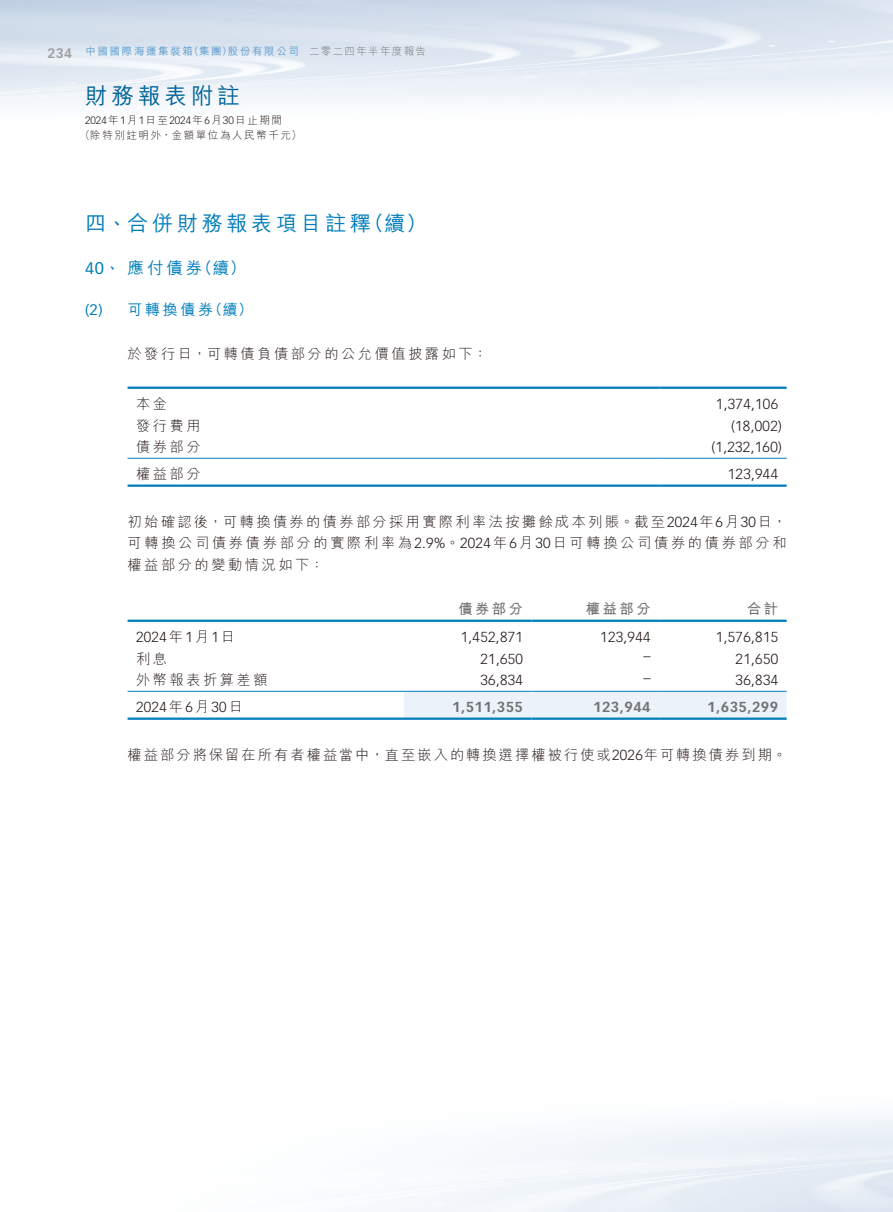
<style>
.page{position:relative;width:893px;height:1212px;background:#fff}
.page>*{position:absolute;margin:0;border:0;box-sizing:border-box;transform-origin:0 0}
.t1{font:500 22.5px "M Hei HK";letter-spacing:.18em;color:#006397}
.t2{font:500 21px "M Hei HK";letter-spacing:.18em;color:#007dbb}
.t3{font:500 16.5px "M Hei HK";color:#007dbb}
.t4{font:500 15px "M Hei HK";letter-spacing:.18em;color:#007dbb}
.t5{font:300 14.25px/21.8px "M Hei HK";letter-spacing:.175em;color:#231916;text-align:justify}
.t6{font:300 14.25px "Vectora LT Pro";letter-spacing:.025em;color:#231916}
.t7{font:300 14.25px "M Hei HK";letter-spacing:.145em;color:#231916}
.t8{font:700 14.25px "Vectora LT Pro";letter-spacing:.03em;color:#727272}
.t9{font:700 14.25px "M Hei HK";letter-spacing:.18em;color:#727272}
.t10{font:500 10.5px "M Hei HK";letter-spacing:.155em;color:#5f9ece}
.t11{font:300 10.5px "Vectora LT Pro";color:#231916}
.t12{font:300 10.5px "M Hei HK";letter-spacing:.15em;color:#231916}
.s1{font-family:"Vectora LT Pro";font-weight:700;font-size:13.5px;color:#a0a0a1}
.s2{font-weight:300;color:#727272}
.s3{font-family:"M Hei HK"}
.s4{font-family:"Vectora LT Pro";font-weight:400}
.s5{font-family:"Vectora LT Pro"}
</style>
<div class="page">
<svg style="left:659px;top:386px;width:128px;height:72px"></svg>
<hr style="left:128px;top:387px;width:531px;height:2px;background:#007dbb">
<hr style="left:659px;top:387px;width:128px;height:2px;background:#007dbb">
<hr style="left:128px;top:458px;width:531px;height:1px;background:#007dbb">
<hr style="left:659px;top:458px;width:128px;height:1px;background:#007dbb">
<hr style="left:128px;top:484px;width:531px;height:3px;background:#007dbb">
<hr style="left:659px;top:484px;width:128px;height:3px;background:#007dbb">
<div style="left:404px;top:692px;width:383px;height:25px;background:#ecf2fa"></div>
<hr style="left:128px;top:620px;width:276px;height:2px;background:#007dbb">
<hr style="left:404px;top:620px;width:127px;height:2px;background:#007dbb">
<hr style="left:531px;top:620px;width:128px;height:2px;background:#007dbb">
<hr style="left:659px;top:620px;width:128px;height:2px;background:#007dbb">
<hr style="left:128px;top:691px;width:276px;height:1px;background:#007dbb">
<hr style="left:404px;top:691px;width:127px;height:1px;background:#007dbb">
<hr style="left:531px;top:691px;width:128px;height:1px;background:#007dbb">
<hr style="left:659px;top:691px;width:128px;height:1px;background:#007dbb">
<hr style="left:128px;top:717px;width:276px;height:3px;background:#007dbb">
<hr style="left:404px;top:717px;width:127px;height:3px;background:#007dbb">
<hr style="left:531px;top:717px;width:128px;height:3px;background:#007dbb">
<hr style="left:659px;top:717px;width:128px;height:3px;background:#007dbb">
<p class="t10" style="left:47px;top:44px;width:380px"><span class="s1">234</span> 中國國際海運集裝箱（集團）股份有限公司 <span class="s2">二零二四年半年度報告</span></p>
<h1 class="t1" style="left:85px;top:80px;width:157px">財務報表附註</h1>
<p class="t11" style="left:85px;top:114px;width:198px">2024<span class="s3">年</span>1<span class="s3">月</span>1<span class="s3">日至</span>2024<span class="s3">年</span>6<span class="s3">月</span>30<span class="s3">日止期間</span></p>
<p class="t12" style="left:80px;top:128px;width:223px">（除特別註明外，金額單位為人民幣千元）</p>
<h2 class="t2" style="left:85px;top:208px;width:344px">四、合併財務報表項目註釋（續）</h2>
<p class="t3" style="left:85px;top:256px;width:163px"><span class="s4">40</span>、應付債券（續）</p>
<p class="t4" style="left:85px;top:299px;width:170px"><span class="s4">(2)</span> 可轉換債券（續）</p>
<p class="t5" style="left:128px;top:342px;width:361px">於發行日，可轉債負債部分的公允價值披露如下：</p>
<p class="t5" style="left:136px;top:392px;width:33px">本金</p>
<p class="t6" style="left:716px;top:395px;width:64px">1,374,106</p>
<p class="t5" style="left:136px;top:414px;width:66px">發行費用</p>
<p class="t6" style="left:731px;top:417px;width:52px">(18,002)</p>
<p class="t5" style="left:136px;top:436px;width:66px">債券部分</p>
<p class="t6" style="left:711px;top:439px;width:72px">(1,232,160)</p>
<p class="t5" style="left:136px;top:462px;width:66px">權益部分</p>
<p class="t6" style="left:728px;top:465px;width:52px">123,944</p>
<p class="t5" style="left:128px;top:510px;width:661px">初始確認後，可轉換債券的債券部分採用實際利率法按攤餘成本列賬。截至<span class="s5">2024</span>年<span class="s5">6</span>月<span class="s5">30</span>日，可轉換公司債券債券部分的實際利率為<span class="s5">2.9%</span>。<span class="s5">2024</span>年<span class="s5">6</span>月<span class="s5">30</span>日可轉換公司債券的債券部分和權益部分的變動情況如下：</p>
<p class="t9" style="left:458px;top:598px;width:66px">債券部分</p>
<p class="t9" style="left:586px;top:598px;width:66px">權益部分</p>
<p class="t9" style="left:747px;top:598px;width:33px">合計</p>
<p class="t6" style="left:136px;top:628px;width:101px">2024<span class="s3">年</span>1<span class="s3">月</span>1<span class="s3">日</span></p>
<p class="t6" style="left:461px;top:628px;width:64px">1,452,871</p>
<p class="t6" style="left:600px;top:628px;width:52px">123,944</p>
<p class="t6" style="left:716px;top:628px;width:64px">1,576,815</p>
<p class="t5" style="left:136px;top:647px;width:33px">利息</p>
<p class="t6" style="left:480px;top:650px;width:44px">21,650</p>
<p class="t6" style="left:643px;top:648px;width:9px">–</p>
<p class="t6" style="left:736px;top:650px;width:44px">21,650</p>
<p class="t5" style="left:136px;top:669px;width:133px">外幣報表折算差額</p>
<p class="t6" style="left:480px;top:672px;width:44px">36,834</p>
<p class="t6" style="left:643px;top:669px;width:9px">–</p>
<p class="t6" style="left:736px;top:672px;width:44px">36,834</p>
<p class="t6" style="left:136px;top:698px;width:108px">2024<span class="s3">年</span>6<span class="s3">月</span>30<span class="s3">日</span></p>
<p class="t8" style="left:452px;top:698px;width:72px">1,511,355</p>
<p class="t8" style="left:593px;top:698px;width:59px">123,944</p>
<p class="t8" style="left:707px;top:698px;width:72px">1,635,299</p>
<p class="t7" style="left:128px;top:744px;width:661px">權益部分將保留在所有者權益當中，直至嵌入的轉換選擇權被行使或<span class="s5">2026</span>年可轉換債券到期。</p>
</div>
